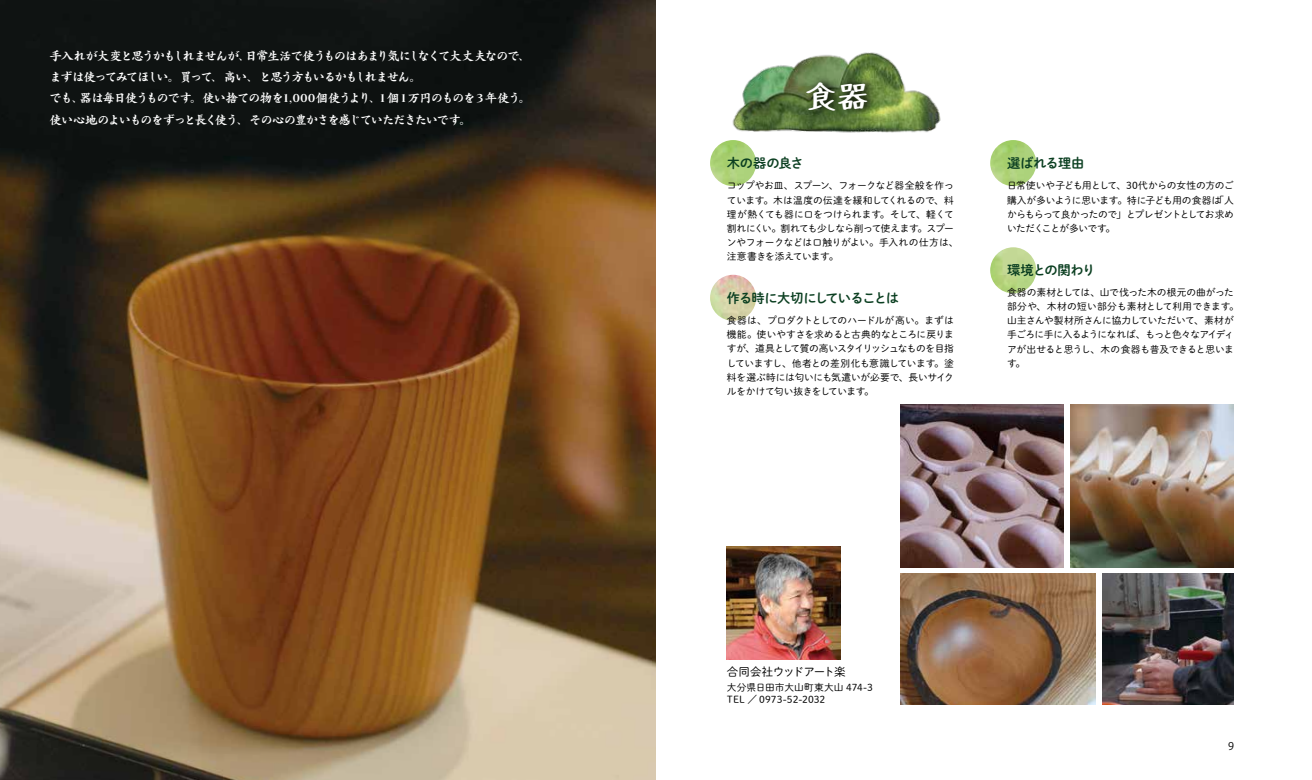
<style>
.page{position:relative;width:1312px;height:780px;background:#fff}
.page>*{position:absolute;margin:0;border:0;box-sizing:border-box;transform-origin:0 0}
.t1{font:29.25px "Y Oz Font E Pro N B";color:#fff}
.t2{font:13.25px "DNP Shuei M Go Std B";letter-spacing:-.055em;color:#0b3f21}
.t3{font:12.38px/21.2px "Greco CID B";letter-spacing:-.12em;color:#fff}
.t4{font:11.5px "DNP Shuei M Go Std L";letter-spacing:-.055em;color:#000}
.t5{font:10.62px "Koz Go Std";color:#000}
.t6{font:9.75px/14.1px "DNP Shuei M Go Std L";letter-spacing:-.025em;color:#000}
.t7{font:9.75px/12.4px "DNP Shuei M Go Std L";letter-spacing:.005em;color:#000}
</style>
<div class="page">
<img style="left:1102px;top:573px;width:131px;height:131px">
<img style="left:1070px;top:404px;width:163px;height:163px">
<img style="left:900px;top:573px;width:195px;height:131px">
<img style="left:0;top:0;width:656px;height:780px">
<img style="left:727px;top:52px;width:214px;height:92px">
<svg style="left:803px;top:75px;width:74px;height:42px;background:#485f30"></svg>
<img style="left:710px;top:140px;width:46px;height:46px;border-radius:23px">
<img style="left:989px;top:140px;width:47px;height:46px;border-radius:23px">
<img style="left:710px;top:275px;width:46px;height:46px;border-radius:23px">
<img style="left:989px;top:247px;width:47px;height:46px;border-radius:23px">
<img style="left:900px;top:404px;width:163px;height:163px">
<img style="left:726px;top:546px;width:114px;height:113px">
<p class="t3" style="left:50px;top:45px;width:483px">手入れが大変と思うかもしれませんが、日常生活で使うものはあまり気にしなくて大丈夫なので、まずは使ってみてほしい。買って、高い、と思う方もいるかもしれません。<br>でも、器は毎日使うものです。使い捨ての物を1,000個使うより、１個１万円のものを３年使う。使い心地のよいものをずっと長く使う、その心の豊かさを感じていただきたいです。</p>
<h1 class="t1" style="left:806px;top:80px;width:63px">食器</h1>
<h2 class="t2" style="left:726px;top:153px;width:78px">木の器の良さ</h2>
<p class="t6" style="left:726px;top:178px;width:233px">コップやお皿、スプーン、フォークなど器全般を作っています。木は温度の伝達を緩和してくれるので、料理が熱くても器に口をつけられます。そして、軽くて割れにくい。割れても少しなら削って使えます。スプーンやフォークなどは口触りがよい。手入れの仕方は、注意書きを添えています。</p>
<h2 class="t2" style="left:726px;top:288px;width:173px">作る時に大切にしていることは</h2>
<p class="t6" style="left:726px;top:313px;width:228px;text-align:justify">食器は、プロダクトとしてのハードルが高い。まずは機能。使いやすさを求めると古典的なところに戻りますが、道具として質の高いスタイリッシュなものを目指していますし、他者との差別化も意識しています。塗料を選ぶ時には匂いにも気遣いが必要で、長いサイクルをかけて匂い抜きをしています。</p>
<h2 class="t2" style="left:1006px;top:153px;width:79px">選ばれる理由</h2>
<p class="t6" style="left:1006px;top:178px;width:228px;text-align:justify">日常使いや子ども用として、30代からの女性の方のご購入が多いように思います。特に子ども用の食器は「人からもらって良かったので」とプレゼントとしてお求めいただくことが多いです。</p>
<h2 class="t2" style="left:1006px;top:260px;width:90px">環境との関わり</h2>
<p class="t6" style="left:1006px;top:285px;width:233px">食器の素材としては、山で伐った木の根元の曲がった部分や、木材の短い部分も素材として利用できます。山主さんや製材所さんに協力していただいて、素材が手ごろに手に入るようになれば、もっと色々なアイディアが出せると思うし、木の食器も普及できると思います。</p>
<p class="t4" style="left:726px;top:663px;width:120px">合同会社ウッドアート楽</p>
<p class="t7" style="left:726px;top:680px;width:147px">大分県日田市大山町東大山 474-3<br>TEL ／ 0973-52-2032</p>
<p class="t5" style="left:1227px;top:739px;width:7px">9</p>
</div>
